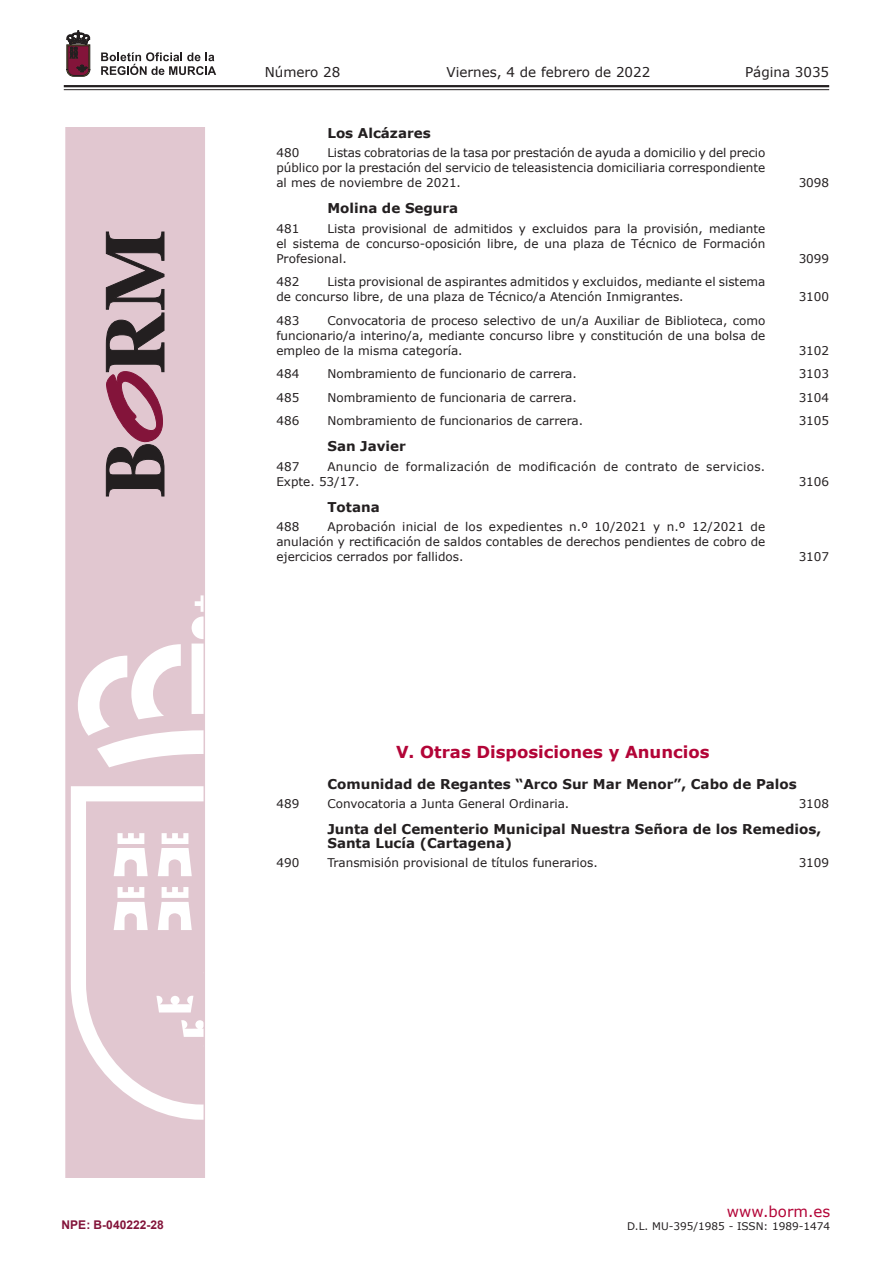
<style>
.page{position:relative;width:893px;height:1263px;background:#fff}
.page>*{position:absolute;margin:0;border:0;box-sizing:border-box;transform-origin:0 0}
.t1{font:700 16.5px "Verdana";color:#b30437}
.t2{font:15px "Verdana";color:#b30437}
.t3{font:700 13.5px/13.5px "Verdana";color:#231f20}
.t4{font:13.5px "Verdana";color:#231f20}
.t5{font:12px/15px "Verdana";color:#231f20;text-align:justify}
.t6{font:12px/15px "Verdana";letter-spacing:.025em;color:#231f20}
.t7{font:700 12px "Arial";color:#83143a}
.t8{font:10.5px "Verdana";color:#231f20}
</style>
<div class="page">
<hr style="left:64px;top:85px;width:765px;height:2px;background:#231f20">
<hr style="left:64px;top:89px;width:765px;height:1px;background:#231f20">
<svg style="left:101px;top:52px;width:115px;height:23px"></svg>
<svg style="left:67px;top:31px;width:23px;height:45px"></svg>
<svg style="left:65px;top:128px;width:140px;height:1050px;background:#e5cfd7"></svg>
<svg style="left:106px;top:232px;width:58px;height:264px;background:#8b6f79"></svg>
<p class="t4" style="left:265px;top:62px;width:77px">Número 28</p>
<p class="t4" style="left:446px;top:62px;width:205px">Viernes, 4 de febrero de 2022</p>
<p class="t4" style="left:745px;top:62px;width:86px">Página 3035</p>
<p class="t3" style="left:327px;top:126px;width:105px">Los Alcázares</p>
<p class="t5" style="left:276px;top:145px;width:490px;text-indent:51px">Listas cobratorias de la tasa por prestación de ayuda a domicilio y del precio público por la prestación del servicio de teleasistencia domiciliaria correspondiente al mes de noviembre de 2021.</p>
<p class="t5" style="left:276px;top:145px;width:24px">480</p>
<p class="t3" style="left:327px;top:201px;width:132px">Molina de Segura</p>
<p class="t5" style="left:276px;top:221px;width:490px;text-indent:51px">Lista provisional de admitidos y excluidos para la provisión, mediante el sistema de concurso-oposición libre, de una plaza de Técnico de Formación Profesional.</p>
<p class="t5" style="left:276px;top:221px;width:24px">481</p>
<p class="t5" style="left:276px;top:274px;width:490px;text-indent:51px">Lista provisional de aspirantes admitidos y excluidos, mediante el sistema de concurso libre, de una plaza de Técnico/a Atención Inmigrantes.</p>
<p class="t5" style="left:276px;top:274px;width:24px">482</p>
<p class="t5" style="left:276px;top:313px;width:490px;text-indent:51px">Convocatoria de proceso selectivo de un/a Auxiliar de Biblioteca, como funcionario/a interino/a, mediante concurso libre y constitución de una bolsa de empleo de la misma categoría.</p>
<p class="t5" style="left:276px;top:313px;width:24px">483</p>
<p class="t5" style="left:799px;top:175px;width:32px">3098</p>
<p class="t5" style="left:799px;top:251px;width:32px">3099</p>
<p class="t5" style="left:799px;top:289px;width:32px">3100</p>
<p class="t5" style="left:799px;top:343px;width:32px">3102</p>
<p class="t5" style="left:276px;top:366px;width:24px">484</p>
<p class="t5" style="left:327px;top:366px;width:251px">Nombramiento de funcionario de carrera.</p>
<p class="t5" style="left:799px;top:366px;width:32px">3103</p>
<p class="t5" style="left:276px;top:390px;width:24px">485</p>
<p class="t5" style="left:327px;top:390px;width:251px">Nombramiento de funcionaria de carrera.</p>
<p class="t5" style="left:799px;top:390px;width:32px">3104</p>
<p class="t5" style="left:276px;top:413px;width:24px">486</p>
<p class="t5" style="left:327px;top:413px;width:257px">Nombramiento de funcionarios de carrera.</p>
<p class="t5" style="left:799px;top:413px;width:32px">3105</p>
<p class="t3" style="left:327px;top:439px;width:80px">San Javier</p>
<p class="t5" style="left:276px;top:459px;width:24px">487</p>
<p class="t6" style="left:276px;top:459px;width:490px;text-indent:51px">Anuncio de formalización de modificación de contrato de servicios.<br>Expte. 53/17.</p>
<p class="t5" style="left:799px;top:474px;width:32px">3106</p>
<p class="t3" style="left:327px;top:500px;width:54px">Totana</p>
<p class="t5" style="left:276px;top:519px;width:490px;text-indent:51px">Aprobación inicial de los expedientes n.º 10/2021 y n.º 12/2021 de anulación y rectificación de saldos contables de derechos pendientes de cobro de ejercicios cerrados por fallidos.</p>
<p class="t5" style="left:276px;top:519px;width:24px">488</p>
<p class="t5" style="left:799px;top:549px;width:32px">3107</p>
<h1 class="t1" style="left:396px;top:740px;width:315px">V. Otras Disposiciones y Anuncios</h1>
<p class="t3" style="left:327px;top:777px;width:471px">Comunidad de Regantes “Arco Sur Mar Menor”, Cabo de Palos</p>
<p class="t5" style="left:276px;top:796px;width:24px">489</p>
<p class="t5" style="left:327px;top:796px;width:243px">Convocatoria a Junta General Ordinaria.</p>
<p class="t5" style="left:799px;top:796px;width:32px">3108</p>
<p class="t3" style="left:327px;top:822px;width:495px">Junta del Cementerio Municipal Nuestra Señora de los Remedios,<br>Santa Lucía (Cartagena)</p>
<p class="t5" style="left:276px;top:855px;width:24px">490</p>
<p class="t5" style="left:327px;top:855px;width:272px">Transmisión provisional de títulos funerarios.</p>
<p class="t5" style="left:799px;top:855px;width:32px">3109</p>
<p class="t7" style="left:62px;top:1216px;width:104px">NPE: B-040222-28</p>
<p class="t2" style="left:727px;top:1201px;width:105px">www.borm.es</p>
<p class="t8" style="left:627px;top:1218px;width:205px">D.L. MU-395/1985 - ISSN: 1989-1474</p>
</div>
